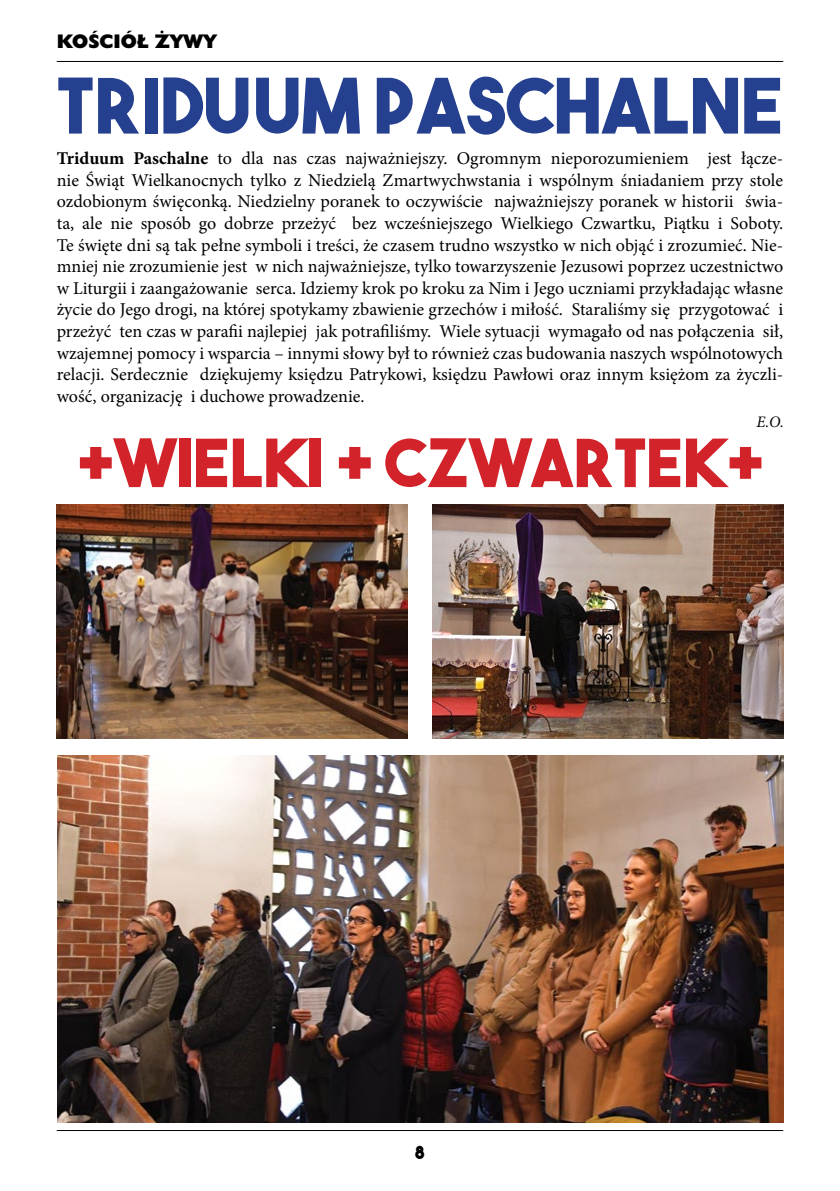
<style>
.page{position:relative;width:840px;height:1191px;background:#fff}
.page>*{position:absolute;margin:0;border:0;box-sizing:border-box;transform-origin:0 0}
.t1{font:76px "The Bold Font";color:#25408f}
.t2{font:66px "The Bold Font";color:#d2232a}
.t3{font:18px/21.6px "Minion Pro";color:#000;text-align:justify}
.t4{font:18px "Humanst 521 X Bd PL";color:#000}
.t5{font:18px "The Bold Font";color:#000}
.t6{font:italic 16px "Minion Pro";color:#000}
.s1{font-weight:700}
</style>
<div class="page">
<hr style="left:57px;top:1130px;width:725px;height:1px;background:#000">
<hr style="left:57px;top:61px;width:725px;height:1px;background:#000">
<img style="left:57px;top:504px;width:351px;height:234px">
<img style="left:432px;top:504px;width:351px;height:235px">
<img style="left:57px;top:755px;width:725px;height:368px">
<p class="t4" style="left:57px;top:29px;width:162px">KOŚCIÓŁ ŻYWY</p>
<h1 class="t1" style="left:57px;top:58px;width:727px">TRIDUUM PASCHALNE</h1>
<p class="t3" style="left:57px;top:148px;width:727px"><span class="s1">Triduum Paschalne</span> to dla nas czas najważniejszy. Ogromnym nieporozumieniem jest łącze&shy;nie Świąt Wielkanocnych tylko z Niedzielą Zmartwychwstania i wspólnym śniadaniem przy stole ozdobionym święconką. Niedzielny poranek to oczywiście najważniejszy poranek w historii świa&shy;ta, ale nie sposób go dobrze przeżyć bez wcześniejszego Wielkiego Czwartku, Piątku i Soboty.<br>Te święte dni są tak pełne symboli i treści, że czasem trudno wszystko w nich objąć i zrozumieć. Nie&shy;mniej nie zrozumienie jest w nich najważniejsze, tylko towarzyszenie Jezusowi poprzez uczestnictwo w Liturgii i zaangażowanie serca. Idziemy krok po kroku za Nim i Jego uczniami przykładając własne życie do Jego drogi, na której spotykamy zbawienie grzechów i miłość. Staraliśmy się przygotować i przeżyć ten czas w parafii najlepiej jak potrafiliśmy. Wiele sytuacji wymagało od nas połączenia sił, wzajemnej pomocy i wsparcia – innymi słowy był to również czas budowania naszych wspólnotowych relacji. Serdecznie dziękujemy księdzu Patrykowi, księdzu Pawłowi oraz innym księżom za życzli&shy;wość, organizację i duchowe prowadzenie.</p>
<p class="t6" style="left:756px;top:411px;width:29px">E.O.</p>
<h2 class="t2" style="left:76px;top:421px;width:689px">+WIELKI + CZWARTEK+</h2>
<p class="t5" style="left:415px;top:1140px;width:11px">8</p>
</div>
